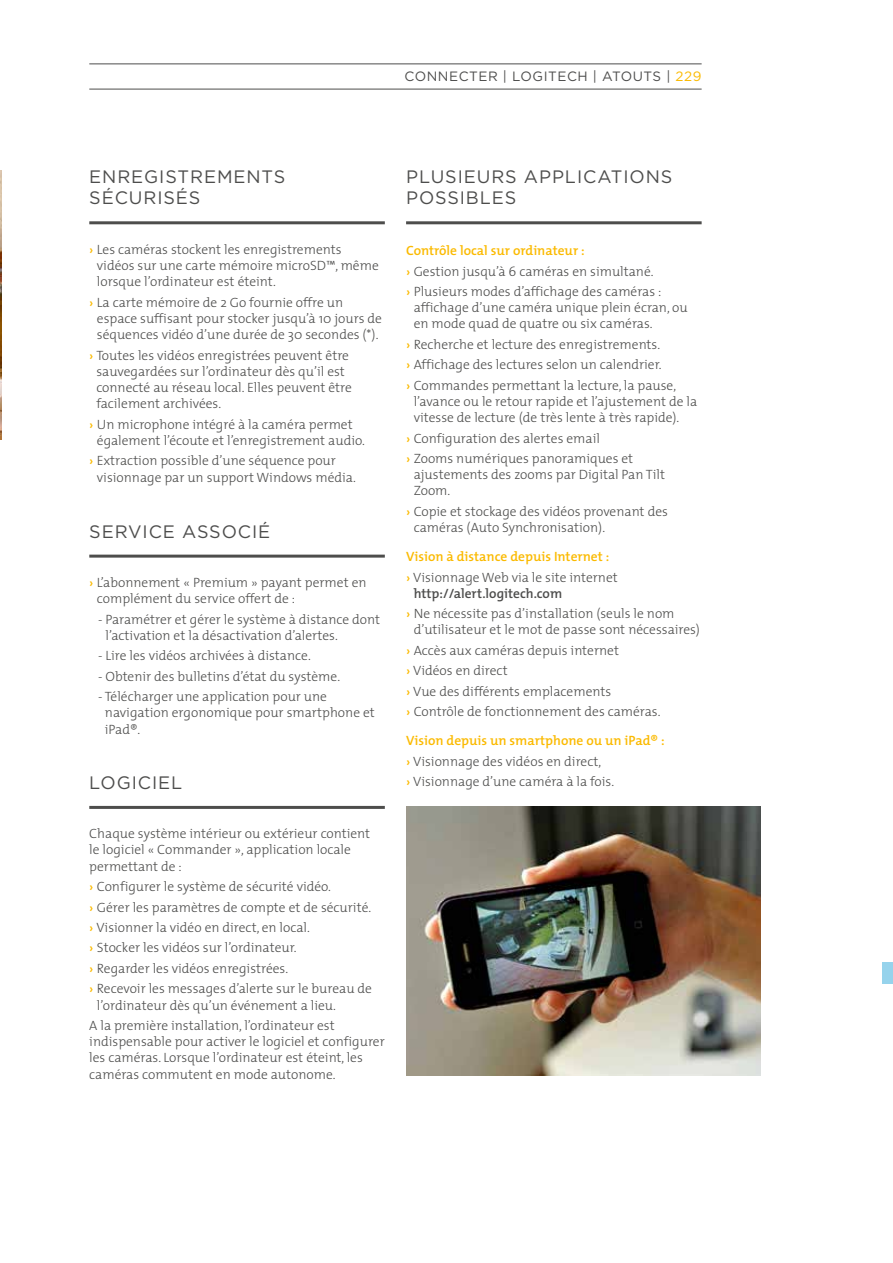
<style>
.page{position:relative;width:893px;height:1263px;background:#fff}
.page>*{position:absolute;margin:0;border:0;box-sizing:border-box;transform-origin:0 0}
.t1{font:18px/21.6px "Gotham HTF";letter-spacing:.05em;color:#4d4d4c}
.t2{font:300 13.5px/16.2px "The Mix";color:#4d4d4c}
.t3{font:600 13.5px/20.4px "The Mix";color:#fbba00}
.t4{font:13.5px "Gotham HTF";letter-spacing:.04em;color:#4d4d4c}
.s1{color:#fbba00}
.s2{font-weight:600;color:#fbba00}
.s3{font-weight:300;color:#4d4d4c}
.s4{font-weight:600}
</style>
<div class="page">
<div style="left:882px;top:963px;width:11px;height:21px;background:#96d3ec"></div>
<hr style="left:89px;top:64px;width:613px;height:1px;background:#4d4d4c">
<hr style="left:89px;top:89px;width:613px;height:1px;background:#4d4d4c">
<hr style="left:89px;top:555px;width:296px;height:3px;background:#4d4d4c">
<hr style="left:89px;top:806px;width:296px;height:3px;background:#4d4d4c">
<hr style="left:89px;top:221px;width:296px;height:3px;background:#4d4d4c">
<hr style="left:406px;top:221px;width:296px;height:3px;background:#4d4d4c">
<img style="left:0;top:170px;width:2px;height:270px">
<img style="left:406px;top:806px;width:355px;height:270px">
<p class="t4" style="left:404px;top:69px;width:299px">CONNECTER | LOGITECH | ATOUTS | <span class="s1">229</span></p>
<p class="t1" style="left:89px;top:165px;width:198px">ENREGISTREMENTS<br>SÉCURISÉS</p>
<p class="t1" style="left:406px;top:165px;width:268px">PLUSIEURS APPLICATIONS<br>POSSIBLES</p>
<p class="t2" style="left:97px;top:241px;width:283px;text-indent:-8px"><span class="s2">›</span> Les caméras stockent les enregistrements vidéos sur une carte mémoire microSD™, même lorsque l’ordinateur est éteint.</p>
<p class="t2" style="left:97px;top:294px;width:287px;text-indent:-8px"><span class="s2">›</span> La carte mémoire de 2 Go fournie offre un espace suffisant pour stocker jusqu’à 10 jours de séquences vidéo d’une durée de 30 secondes (*).</p>
<p class="t2" style="left:96px;top:347px;width:257px;text-indent:-7px"><span class="s2">›</span> Toutes les vidéos enregistrées peuvent être sauvegardées sur l’ordinateur dès qu’il est connecté au réseau local. Elles peuvent être facilement archivées.</p>
<p class="t2" style="left:97px;top:416px;width:269px;text-indent:-8px"><span class="s2">›</span> Un microphone intégré à la caméra permet également l’écoute et l’enregistrement audio.</p>
<p class="t2" style="left:97px;top:452px;width:260px;text-indent:-8px"><span class="s2">›</span> Extraction possible d’une séquence pour visionnage par un support Windows média.</p>
<p class="t1" style="left:89px;top:520px;width:183px">SERVICE ASSOCIÉ</p>
<p class="t2" style="left:97px;top:574px;width:271px;text-indent:-8px"><span class="s2">›</span> L’abonnement « Premium » payant permet en complément du service offert de :</p>
<p class="t2" style="left:105px;top:610px;width:276px;text-indent:-7px">- Paramétrer et gérer le système à distance dont l’activation et la désactivation d’alertes.</p>
<p class="t2" style="left:98px;top:647px;width:214px">- Lire les vidéos archivées à distance.</p>
<p class="t2" style="left:98px;top:668px;width:244px">- Obtenir des bulletins d’état du système.</p>
<p class="t2" style="left:105px;top:688px;width:271px;text-indent:-7px">- Télécharger une application pour une navigation ergonomique pour smartphone et iPad®.</p>
<p class="t1" style="left:89px;top:771px;width:92px">LOGICIEL</p>
<p class="t2" style="left:89px;top:825px;width:282px">Chaque système intérieur ou extérieur contient le logiciel « Commander », application locale permettant de :</p>
<p class="t2" style="left:89px;top:876px;width:284px;line-height:20.4px"><span class="s2">›</span> Configurer le système de sécurité vidéo.<br><span class="s2">›</span> Gérer les paramètres de compte et de sécurité. <span class="s2">›</span> Visionner la vidéo en direct, en local.<br><span class="s2">›</span> Stocker les vidéos sur l’ordinateur.<br><span class="s2">›</span> Regarder les vidéos enregistrées.<br><span class="s2">›</span> Recevoir les messages d’alerte sur le bureau de</p>
<p class="t2" style="left:89px;top:994px;width:248px;line-height:20.4px;text-align:center">l’ordinateur dès qu’un événement a lieu.<br>A la première installation, l’ordinateur est</p>
<p class="t2" style="left:89px;top:1033px;width:297px">indispensable pour activer le logiciel et configurer les caméras. Lorsque l’ordinateur est éteint, les caméras commutent en mode autonome.</p>
<p class="t2" style="left:406px;top:240px;width:257px;line-height:20.4px"><span class="s2">Contrôle local sur ordinateur :<br>›</span> Gestion jusqu’à 6 caméras en simultané.<br><span class="s2">›</span> Plusieurs modes d’affichage des caméras :</p>
<p class="t2" style="left:414px;top:299px;width:275px">affichage d’une caméra unique plein écran, ou en mode quad de quatre ou six caméras.</p>
<p class="t2" style="left:406px;top:334px;width:272px;line-height:20.4px"><span class="s2">›</span> Recherche et lecture des enregistrements.<br><span class="s2">›</span> Affichage des lectures selon un calendrier.<br><span class="s2">›</span> Commandes permettant la lecture, la pause,</p>
<p class="t2" style="left:414px;top:393px;width:285px">l’avance ou le retour rapide et l’ajustement de la vitesse de lecture (de très lente à très rapide).</p>
<p class="t2" style="left:406px;top:427px;width:229px;line-height:20.4px"><span class="s2">›</span> Configuration des alertes email<br><span class="s2">›</span> Zooms numériques panoramiques et</p>
<p class="t2" style="left:414px;top:466px;width:253px">ajustements des zooms par Digital Pan Tilt<br>Zoom.</p>
<p class="t2" style="left:414px;top:503px;width:256px;text-indent:-8px"><span class="s2">›</span> Copie et stockage des vidéos provenant des caméras (Auto Synchronisation).</p>
<p class="t3" style="left:406px;top:546px;width:213px">Vision à distance depuis Internet :<br>› <span class="s3">Visionnage Web via le site internet</span></p>
<p class="t2" style="left:406px;top:582px;width:270px;line-height:20.4px;text-indent:8px"><span class="s4">http://alert.logitech.com<br></span><span class="s2">›</span> Ne nécessite pas d’installation (seuls le nom</p>
<p class="t2" style="left:406px;top:619px;width:295px;line-height:20.4px;text-indent:8px">d’utilisateur et le mot de passe sont nécessaires) <span class="s2">›</span> Accès aux caméras depuis internet<br><span class="s2">›</span> Vidéos en direct<br><span class="s2">›</span> Vue des différents emplacements<br><span class="s2">›</span> Contrôle de fonctionnement des caméras.</p>
<p class="t2" style="left:406px;top:730px;width:260px;line-height:20.4px"><span class="s2">Vision depuis un smartphone ou un iPad® : ›</span> Visionnage des vidéos en direct,<br><span class="s2">›</span> Visionnage d’une caméra à la fois.</p>
</div>
